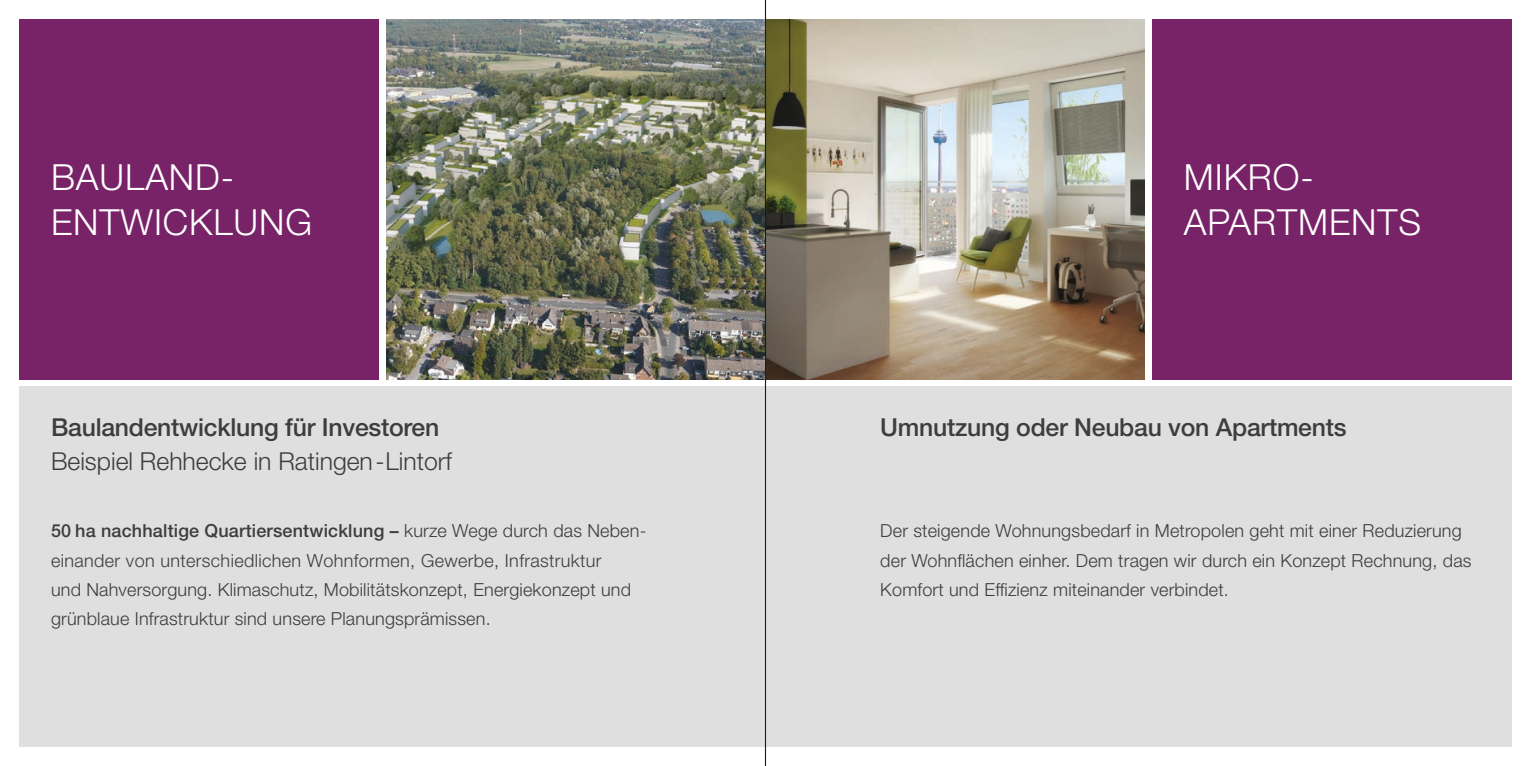
<style>
.page{position:relative;width:1531px;height:766px;background:#fff}
.page>*{position:absolute;margin:0;border:0;box-sizing:border-box;transform-origin:0 0}
.t1{font:300 36px/45px "Helvetica Neue LT Pro";letter-spacing:.025em;color:#fff}
.t2{font:500 24.75px "Helvetica Neue LT Pro";letter-spacing:-.01em;color:#3d3d3c}
.t3{font:300 24.75px "Helvetica Neue LT Pro";color:#3d3d3c}
.t4{font:300 18px/29.2px "Helvetica Neue LT Pro";letter-spacing:.01em;color:#3d3d3c}
.s1{font-weight:500}
</style>
<div class="page">
<div style="left:19px;top:387px;width:746px;height:359px;background:#dfdfdf"></div>
<div style="left:765px;top:387px;width:747px;height:359px;background:#dfdfdf"></div>
<img style="left:387px;top:19px;width:378px;height:360px">
<img style="left:766px;top:19px;width:378px;height:360px">
<div style="left:1152px;top:19px;width:360px;height:360px;background:#782268"></div>
<div style="left:19px;top:19px;width:360px;height:360px;background:#782268"></div>
<hr style="left:765px;top:0;width:1px;height:765px;background:#1d1d1b">
<h1 class="t1" style="left:51px;top:153px;width:263px">BAULAND-<br>ENTWICKLUNG</h1>
<h2 class="t2" style="left:51px;top:412px;width:390px">Baulandentwicklung für Investoren</h2>
<h2 class="t3" style="left:51px;top:445px;width:402px">Beispiel Rehhecke in Ratingen-Lintorf</h2>
<p class="t4" style="left:51px;top:516px;width:597px"><span class="s1">50 ha nachhaltige Quartiersentwicklung –</span> kurze Wege durch das Neben&shy;einander von unterschiedlichen Wohnformen, Gewerbe, Infrastruktur<br>und Nahversorgung. Klimaschutz, Mobilitätskonzept, Energiekonzept und grünblaue Infrastruktur sind unsere Planungsprämissen.</p>
<h1 class="t1" style="left:1184px;top:153px;width:239px">MIKRO-<br>APARTMENTS</h1>
<h2 class="t2" style="left:880px;top:412px;width:468px">Umnutzung oder Neubau von Apartments</h2>
<p class="t4" style="left:880px;top:516px;width:593px">Der steigende Wohnungsbedarf in Metropolen geht mit einer Reduzierung der Wohnflächen einher. Dem tragen wir durch ein Konzept Rechnung, das<br>Komfort und Effizienz miteinander verbindet.</p>
</div>
